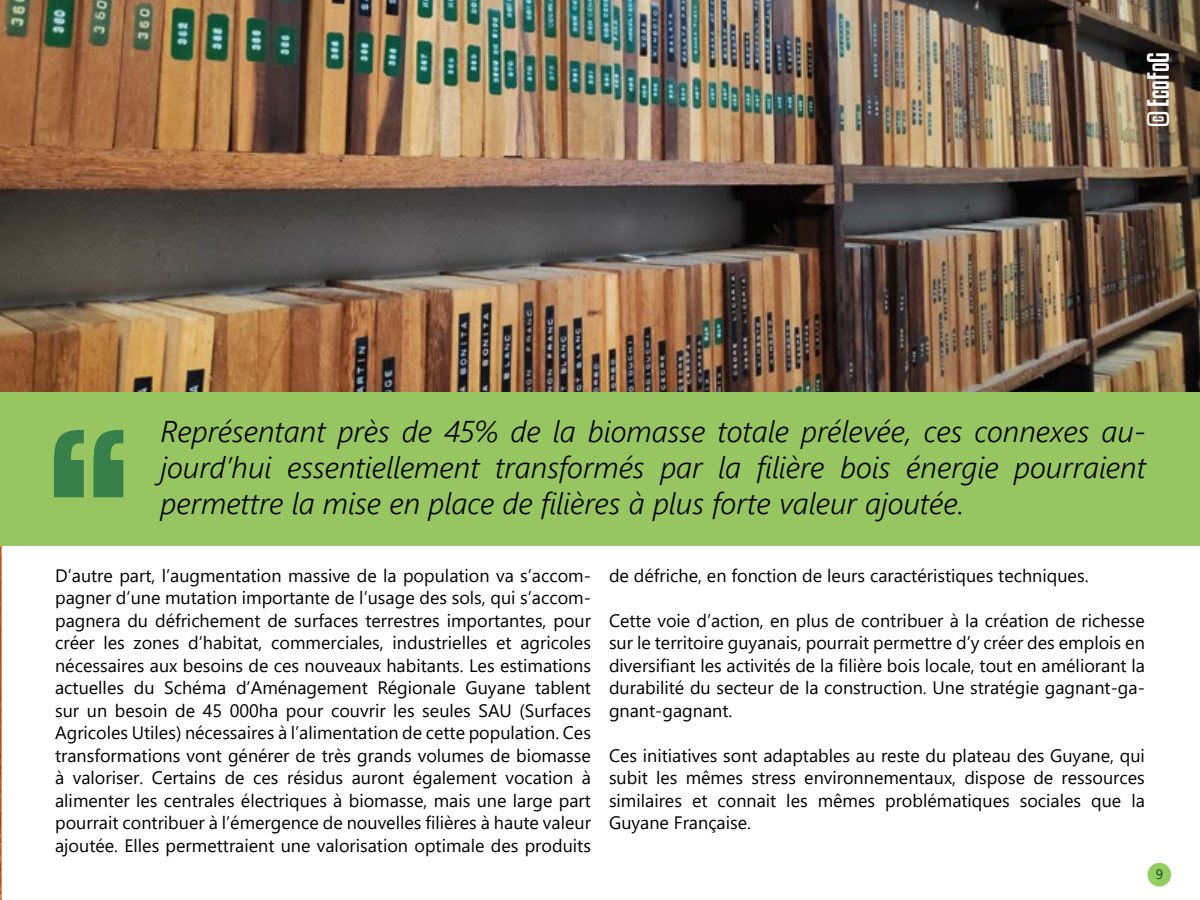
<style>
.page{position:relative;width:1200px;height:900px;background:#fff}
.page>*{position:absolute;margin:0;border:0;box-sizing:border-box;transform-origin:0 0}
.t1{font:italic 300 30px/36px "Segoe UI";color:#000;text-align:justify}
.t2{font:27px "Kenyan Coffee Rg";color:#fff}
.t3{font:18px/22.5px "Segoe UI";color:#000;text-align:justify}
.t4{font:13.5px "Segoe UI";color:#18402f}
</style>
<div class="page">
<img style="left:0;top:0;width:1200px;height:393px">
<img style="left:0;top:546px;width:1px;height:354px">
<div style="left:0;top:393px;width:1200px;height:153px;background:#96c562"></div>
<svg style="left:54px;top:430px;width:30px;height:67px;background:#468a4c"></svg>
<svg style="left:94px;top:430px;width:29px;height:67px;background:#458a4c"></svg>
<div style="left:1148px;top:863px;width:23px;height:23px;background:#93ce60;border-radius:50%"></div>
<h2 class="t2" style="left:1140px;top:127px;width:77px;rotate:-90deg">© EcoFoG</h2>
<h1 class="t1" style="left:160px;top:409px;width:987px">Représentant près de 45% de la biomasse totale prélevée, ces connexes au&shy;jourd’hui essentiellement transformés par la filière bois énergie pourraient permettre la mise en place de filières à plus forte valeur ajoutée.</h1>
<p class="t3" style="left:55px;top:563px;width:537px">D’autre part, l’augmentation massive de la population va s’accom&shy;pagner d’une mutation importante de l’usage des sols, qui s’accom&shy;pagnera du défrichement de surfaces terrestres importantes, pour créer les zones d’habitat, commerciales, industrielles et agricoles nécessaires aux besoins de ces nouveaux habitants. Les estimations actuelles du Schéma d’Aménagement Régionale Guyane tablent sur un besoin de 45 000ha pour couvrir les seules SAU (Surfaces Agricoles Utiles) nécessaires à l’alimentation de cette population. Ces transformations vont générer de très grands volumes de biomasse à valoriser. Certains de ces résidus auront également vocation à alimenter les centrales électriques à biomasse, mais une large part pourrait contribuer à l’émergence de nouvelles filières à haute valeur ajoutée. Elles permettraient une valorisation optimale des produits</p>
<p class="t3" style="left:609px;top:563px;width:481px">de défriche, en fonction de leurs caractéristiques techniques.</p>
<p class="t3" style="left:609px;top:608px;width:537px">Cette voie d’action, en plus de contribuer à la création de richesse sur le territoire guyanais, pourrait permettre d’y créer des emplois en diversifiant les activités de la filière bois locale, tout en améliorant la durabilité du secteur de la construction. Une stratégie gagnant-ga&shy;gnant-gagnant.</p>
<p class="t3" style="left:609px;top:743px;width:537px">Ces initiatives sont adaptables au reste du plateau des Guyane, qui subit les mêmes stress environnementaux, dispose de ressources similaires et connait les mêmes problématiques sociales que la Guyane Française.</p>
<p class="t4" style="left:1156px;top:862px;width:9px">9</p>
</div>
